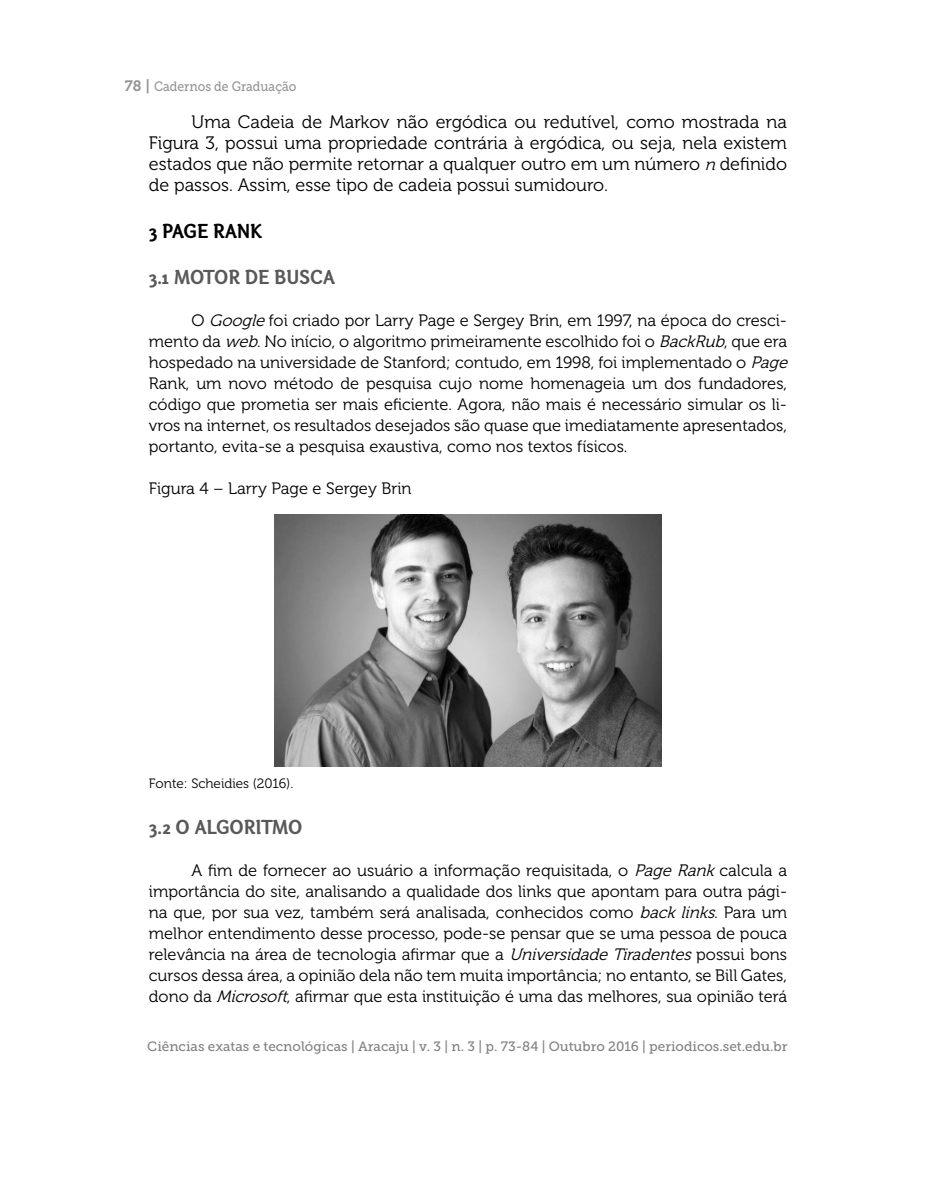
<style>
.page{position:relative;width:936px;height:1191px;background:#fff}
.page>*{position:absolute;margin:0;border:0;box-sizing:border-box;transform-origin:0 0}
.t1{font:21px "Otari Bold Limited";color:#595959}
.t2{font:21px "Otari Bold Limited";color:#000}
.t3{font:18px/21px "Museo 300";color:#000;text-align:justify}
.t4{font:16.5px/21px "Museo 300";color:#000}
.t5{font:13.5px "Museo Slab 500";color:#828282}
.t6{font:13.5px "Museo Slab 500";color:#959595;scale:.9 1}
.t7{font:13.5px "Museo 300";color:#000}
.s1{font-family:"Museo 700";font-size:15px}
.s2{font-style:italic;font-size:16.5px}
.s3{font-style:italic}
</style>
<div class="page">
<img style="left:275px;top:514px;width:386px;height:253px">
<p class="t6" style="left:125px;top:79px;width:192px"><span class="s1">78 |</span> Cadernos de Graduação</p>
<p class="t3" style="left:149px;top:112px;width:639px;text-indent:43px">Uma Cadeia de Markov não ergódica ou redutível, como mostrada na Figura 3, possui uma propriedade contrária à ergódica, ou seja, nela existem estados que não permite retornar a qualquer outro em um número <span class="s2">n</span> definido de passos. Assim, esse tipo de cadeia possui sumidouro.</p>
<p class="t2" style="left:149px;top:218px;width:114px">3 PAGE RANK</p>
<p class="t1" style="left:149px;top:264px;width:187px">3.1 MOTOR DE BUSCA</p>
<p class="t4" style="left:149px;top:310px;width:644px;text-indent:43px">O <span class="s3">Google</span>foi criado por Larry Page e Sergey Brin, em 1997, na época do cresci&shy;mento da <span class="s3">web</span>. No início, o algoritmo primeiramente escolhido foi o <span class="s3">BackRub</span>, que era hospedado na universidade de Stanford; contudo, em 1998, foi implementado o <span class="s3">Page </span>Rank, um novo método de pesquisa cujo nome homenageia um dos fundadores, código que prometia ser mais eficiente. Agora, não mais é necessário simular os li&shy;vros na internet, os resultados desejados são quase que imediatamente apresentados, portanto, evita-se a pesquisa exaustiva, como nos textos físicos.</p>
<p class="t4" style="left:149px;top:478px;width:264px">Figura 4 – Larry Page e Sergey Brin</p>
<p class="t7" style="left:149px;top:776px;width:146px">Fonte: Scheidies (2016).</p>
<p class="t1" style="left:149px;top:814px;width:155px">3.2 O ALGORITMO</p>
<p class="t4" style="left:149px;top:860px;width:639px;text-align:justify;text-indent:43px">A fim de fornecer ao usuário a informação requisitada, o <span class="s3">PageRank</span>calcula a importância do site, analisando a qualidade dos links que apontam para outra pági&shy;na que, por sua vez, também será analisada, conhecidos como <span class="s3">backlinks.</span>Para um melhor entendimento desse processo, pode-se pensar que se uma pessoa de pouca relevância na área de tecnologia afirmar que a <span class="s3">UniversidadeTiradentes</span>possui bons cursos dessa área, a opinião dela não tem muita importância; no entanto, se Bill Gates, dono da <span class="s3">Microsoft</span>, afirmar que esta instituição é uma das melhores, sua opinião terá</p>
<p class="t5" style="left:147px;top:1039px;width:641px">Ciências exatas e tecnológicas | Aracaju | v. 3 | n. 3 | p. 73-84 | Outubro 2016 | periodicos.set.edu.br</p>
</div>
